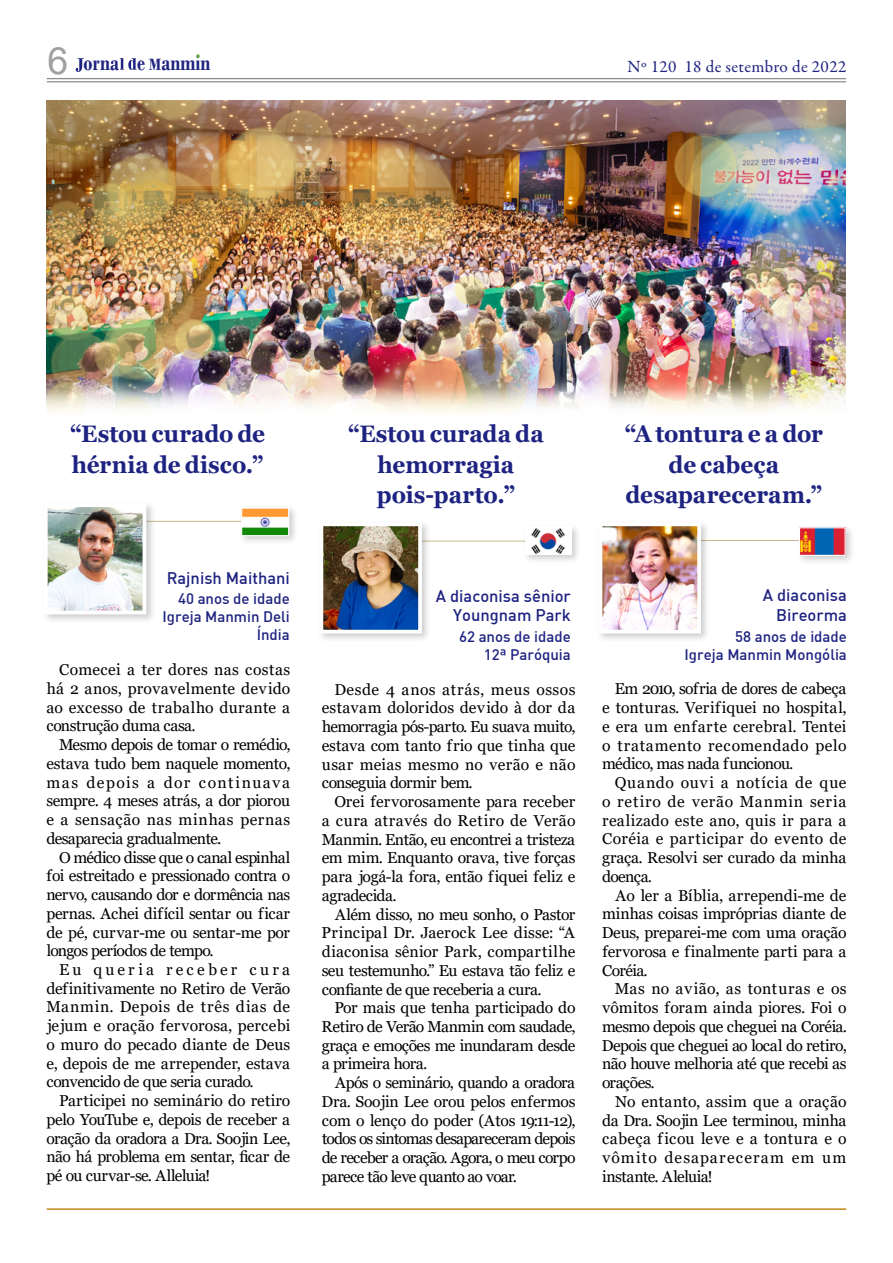
<style>
.page{position:relative;width:893px;height:1263px;background:#fff}
.page>*{position:absolute;margin:0;border:0;box-sizing:border-box;transform-origin:0 0}
.t1{font:700 23.85px/30.5px "Georgia";color:#1e2381;text-align:center;scale:.95 1}
.t2{font:700 23.7px "Bodoni";color:#1e2381;scale:.78 1}
.t3{font:17.25px "Garamond Premr Pro";letter-spacing:.02em;color:#1e2381}
.t4{font:16.5px/19.8px "Dinmed";color:#1e2381;text-align:right}
.t5{font:15.75px/18.8px "Georgia";letter-spacing:-.02em;color:#000;text-align:justify}
.t6{font:15px/18px "Dinmed";color:#1e2381;text-align:right}
.s1{font-family:"Arial";font-weight:400;font-size:37.5px;color:#9fa0a0}
.s2{font-size:17.1px}
</style>
<div class="page">
<hr style="left:47px;top:78px;width:799px;height:1px;background:#727171">
<hr style="left:47px;top:82px;width:799px;height:1px;background:#727171">
<svg style="left:120px;top:58px;width:17px;height:12px"></svg>
<svg style="left:76px;top:58px;width:8px;height:14px"></svg>
<hr style="left:47px;top:1208px;width:799px;height:2px;background:#be8915">
<img style="left:47px;top:101px;width:799px;height:312px">
<hr style="left:612px;top:540px;width:228px;height:1px;background:#c8bb8f">
<hr style="left:342px;top:541px;width:224px;height:1px;background:#c8bb8f">
<div style="left:796px;top:524px;width:60px;height:41px;background:#000;opacity:.2"></div>
<img style="left:801px;top:529px;width:43px;height:25px">
<div style="left:799px;top:527px;width:47px;height:29px;border:1px solid #fff"></div>
<div style="left:522px;top:523px;width:60px;height:41px;background:#000;opacity:.2"></div>
<img style="left:527px;top:528px;width:43px;height:25px">
<hr style="left:47px;top:521px;width:232px;height:1px;background:#c8bb8f">
<div style="left:238px;top:504px;width:61px;height:41px;background:#000;opacity:.2"></div>
<img style="left:243px;top:509px;width:44px;height:25px">
<div style="left:241px;top:507px;width:48px;height:29px;border:1px solid #fff"></div>
<div style="left:41px;top:500px;width:115px;height:124px;background:#000;opacity:.2"></div>
<img style="left:49px;top:508px;width:92px;height:101px">
<div style="left:44px;top:503px;width:102px;height:111px;border:4px solid #fff"></div>
<div style="left:317px;top:520px;width:114px;height:123px;background:#000;opacity:.2"></div>
<img style="left:325px;top:527px;width:92px;height:101px">
<div style="left:320px;top:522px;width:102px;height:111px;border:4px solid #fff"></div>
<div style="left:596px;top:520px;width:115px;height:123px;background:#000;opacity:.2"></div>
<img style="left:604px;top:527px;width:92px;height:101px">
<div style="left:599px;top:522px;width:102px;height:111px;border:4px solid #fff"></div>
<h2 class="t2" style="left:48px;top:48px;width:210px"><span class="s1">6</span> orna e <span class="s2">M</span>anmin</h2>
<p class="t3" style="left:627px;top:56px;width:220px">Nº 120 18 de setembro de 2022</p>
<h1 class="t1" style="left:70px;top:419px;width:207px;text-align:left">“Estou curado de hérnia de disco.”</h1>
<p class="t4" style="left:167px;top:567px;width:125px">Rajnish Maithani</p>
<p class="t6" style="left:162px;top:589px;width:129px">40 anos de idade<br>Igreja Manmin Deli<br>Índia</p>
<p class="t5" style="left:46px;top:661px;width:246px;text-indent:13px">Comecei a ter dores nas costas há 2 anos, provavelmente devido ao excesso de trabalho durante a construção duma casa.</p>
<p class="t5" style="left:46px;top:735px;width:246px;text-indent:13px">Mesmo depois de tomar o remédio, estava tudo bem naquele momento, mas depois a dor continuava sempre. 4 meses atrás, a dor piorou e a sensação nas minhas pernas desaparecia gradualmente.</p>
<p class="t5" style="left:46px;top:848px;width:245px;text-indent:13px">O médico disse que o canal espinhal foi estreitado e pressionado contra o nervo, causando dor e dormência nas pernas. Achei difícil sentar ou ficar de pé, curvar-me ou sentar-me por longos períodos de tempo.</p>
<p class="t5" style="left:46px;top:960px;width:246px;text-indent:13px">Eu queria receber cura definitivamente no Retiro de Verão Manmin. Depois de três dias de jejum e oração fervorosa, percebi o muro do pecado diante de Deus e, depois de me arrepender, estava convencido de que seria curado.</p>
<p class="t5" style="left:46px;top:1092px;width:246px;text-indent:13px">Participei no seminário do retiro pelo YouTube e, depois de receber a oração da oradora a Dra. Soojin Lee, não há problema em sentar, ficar de pé ou curvar-se. Alleluia!</p>
<h1 class="t1" style="left:348px;top:419px;width:208px">“Estou curada da hemorragia pois-parto.”</h1>
<h1 class="t1" style="left:625px;top:419px;width:210px">“A tontura e a dor de cabeça desapareceram.”</h1>
<p class="t4" style="left:436px;top:585px;width:136px">A diaconisa sênior<br>Youngnam Park</p>
<p class="t6" style="left:459px;top:627px;width:113px">62 anos de idade<br>12ª Paróquia</p>
<p class="t5" style="left:322px;top:680px;width:256px;text-indent:13px">Desde 4 anos atrás, meus ossos estavam doloridos devido à dor da hemorragia pós-parto. Eu suava muito, estava com tanto frio que tinha que usar meias mesmo no verão e não conseguia dormir bem.</p>
<p class="t5" style="left:322px;top:792px;width:255px;text-indent:13px">Orei fervorosamente para receber a cura através do Retiro de Verão Manmin. Então, eu encontrei a tristeza em mim. Enquanto orava, tive forças para jogá-la fora, então fiquei feliz e agradecida.</p>
<p class="t5" style="left:322px;top:905px;width:255px;text-indent:13px">Além disso, no meu sonho, o Pastor Principal Dr. Jaerock Lee disse: “A diaconisa sênior Park, compartilhe seu testemunho.” Eu estava tão feliz e confiante de que receberia a cura.</p>
<p class="t5" style="left:322px;top:999px;width:256px;text-indent:13px">Por mais que tenha participado do Retiro de Verão Manmin com saudade, graça e emoções me inundaram desde a primeira hora.</p>
<p class="t5" style="left:322px;top:1074px;width:256px;text-indent:13px">Após o seminário, quando a oradora Dra. Soojin Lee orou pelos enfermos com o lenço do poder (Atos 19:11-12), todos os sintomas desapareceram depois de receber a oração. Agora, o meu corpo parece tão leve quanto ao voar.</p>
<p class="t4" style="left:763px;top:585px;width:86px">A diaconisa<br>Bireorma</p>
<p class="t6" style="left:684px;top:627px;width:164px">58 anos de idade<br>Igreja Manmin Mongólia</p>
<p class="t5" style="left:602px;top:680px;width:246px;text-indent:13px">Em 2010, sofria de dores de cabeça e tonturas. Verifiquei no hospital, e era um enfarte cerebral. Tentei o tratamento recomendado pelo médico, mas nada funcionou.</p>
<p class="t5" style="left:602px;top:774px;width:246px;text-indent:13px">Quando ouvi a notícia de que o retiro de verão Manmin seria realizado este ano, quis ir para a Coréia e participar do evento de graça. Resolvi ser curado da minha doença.</p>
<p class="t5" style="left:602px;top:886px;width:246px;text-indent:13px">Ao ler a Bíblia, arrependi-me de minhas coisas impróprias diante de Deus, preparei-me com uma oração fervorosa e finalmente parti para a Coréia.</p>
<p class="t5" style="left:602px;top:980px;width:247px;text-indent:13px">Mas no avião, as tonturas e os vômitos foram ainda piores. Foi o mesmo depois que cheguei na Coréia.<br>Depois que cheguei ao local do retiro, não houve melhoria até que recebi as orações.</p>
<p class="t5" style="left:602px;top:1092px;width:246px;text-indent:13px">No entanto, assim que a oração da Dra. Soojin Lee terminou, minha cabeça ficou leve e a tontura e o vômito desapareceram em um instante. Aleluia!</p>
</div>
